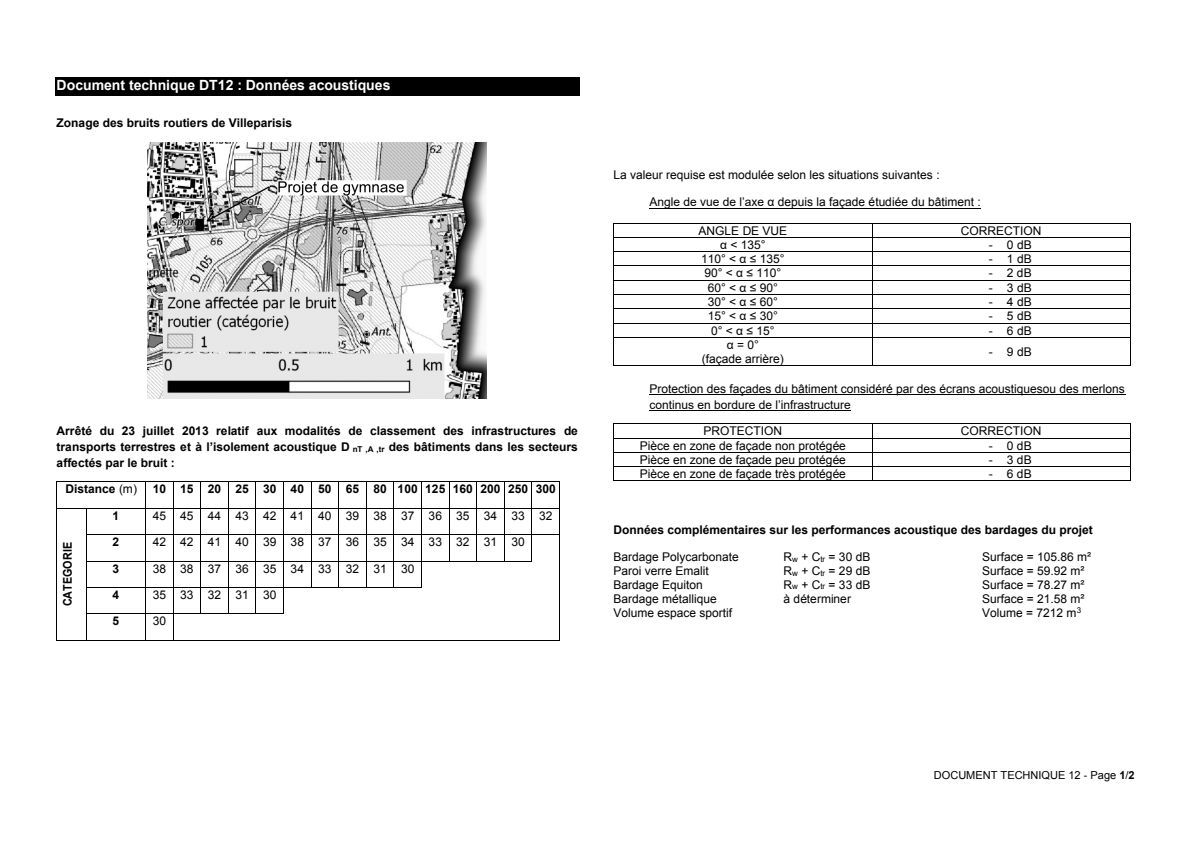
<style>
.page{position:relative;width:1191px;height:842px;background:#fff}
.page>*{position:absolute;margin:0;border:0;box-sizing:border-box;transform-origin:0 0}
.t1{font:700 14px "Arial";color:#fff}
.t2{font:12px/13.8px "Arial";color:#000;text-align:center}
.t3{font:700 12px/15.8px "Arial";color:#000;text-align:justify}
.t4{font:700 12px "Arial";color:#000;scale:.9 1}
.t5{font:11px "Arial";letter-spacing:-.005em;color:#000}
.s1{font-size:8px}
.s2{font-weight:400}
.s3{font-weight:700}
</style>
<div class="page">
<div style="left:55px;top:77px;width:524px;height:18px;background:#000"></div>
<hr style="left:57px;top:482px;width:88px;height:1px;background:#000">
<hr style="left:87px;top:508px;width:58px;height:1px;background:#000">
<hr style="left:87px;top:534px;width:58px;height:1px;background:#000">
<hr style="left:87px;top:561px;width:58px;height:1px;background:#000">
<hr style="left:87px;top:587px;width:58px;height:1px;background:#000">
<hr style="left:87px;top:614px;width:58px;height:1px;background:#000">
<svg style="left:57px;top:482px;width:30px;height:159px"></svg>
<hr style="left:87px;top:640px;width:58px;height:1px;background:#000">
<svg style="left:145px;top:482px;width:415px;height:159px"></svg>
<hr style="left:649px;top:208px;width:331px;height:1px;background:#000">
<hr style="left:614px;top:223px;width:258px;height:1px;background:#000">
<hr style="left:872px;top:223px;width:258px;height:1px;background:#000">
<hr style="left:614px;top:237px;width:258px;height:1px;background:#000">
<hr style="left:872px;top:237px;width:258px;height:1px;background:#000">
<hr style="left:614px;top:251px;width:258px;height:1px;background:#000">
<hr style="left:872px;top:251px;width:258px;height:1px;background:#000">
<hr style="left:614px;top:266px;width:258px;height:1px;background:#000">
<hr style="left:872px;top:266px;width:258px;height:1px;background:#000">
<hr style="left:614px;top:280px;width:258px;height:1px;background:#000">
<hr style="left:872px;top:280px;width:258px;height:1px;background:#000">
<hr style="left:614px;top:294px;width:258px;height:1px;background:#000">
<hr style="left:872px;top:294px;width:258px;height:1px;background:#000">
<hr style="left:614px;top:309px;width:258px;height:1px;background:#000">
<hr style="left:872px;top:309px;width:258px;height:1px;background:#000">
<hr style="left:614px;top:323px;width:258px;height:1px;background:#000">
<hr style="left:872px;top:323px;width:258px;height:1px;background:#000">
<hr style="left:614px;top:337px;width:258px;height:1px;background:#000">
<hr style="left:872px;top:337px;width:258px;height:1px;background:#000">
<svg style="left:613px;top:223px;width:1px;height:143px"></svg>
<hr style="left:614px;top:365px;width:258px;height:1px;background:#000">
<svg style="left:872px;top:224px;width:1px;height:141px"></svg>
<hr style="left:872px;top:365px;width:258px;height:1px;background:#000">
<svg style="left:1130px;top:223px;width:1px;height:143px"></svg>
<hr style="left:649px;top:394px;width:476px;height:1px;background:#000">
<hr style="left:649px;top:410px;width:202px;height:1px;background:#000">
<hr style="left:614px;top:423px;width:258px;height:1px;background:#000">
<hr style="left:872px;top:423px;width:258px;height:1px;background:#000">
<hr style="left:614px;top:438px;width:258px;height:1px;background:#000">
<hr style="left:872px;top:438px;width:258px;height:1px;background:#000">
<hr style="left:614px;top:452px;width:258px;height:1px;background:#000">
<hr style="left:872px;top:452px;width:258px;height:1px;background:#000">
<hr style="left:614px;top:466px;width:258px;height:1px;background:#000">
<hr style="left:872px;top:466px;width:258px;height:1px;background:#000">
<svg style="left:613px;top:423px;width:1px;height:58px"></svg>
<hr style="left:614px;top:481px;width:258px;height:1px;background:#000">
<svg style="left:872px;top:424px;width:1px;height:57px"></svg>
<hr style="left:872px;top:481px;width:258px;height:1px;background:#000">
<svg style="left:1130px;top:423px;width:1px;height:58px"></svg>
<img style="left:148px;top:143px;width:339px;height:256px">
<p class="t1" style="left:57px;top:76px;width:335px">Document technique DT12 : Données acoustiques</p>
<p class="t3" style="left:57px;top:115px;width:237px">Zonage des bruits routiers de Villeparisis</p>
<p class="t3" style="left:57px;top:424px;width:523px">Arrêté du 23 juillet 2013 relatif aux modalités de classement des infrastructures de transports terrestres et à l’isolement acoustique D <span class="s1">nT ,A ,tr</span> des bâtiments dans les secteurs affectés par le bruit :</p>
<p class="t3" style="left:66px;top:482px;width:73px">Distance <span class="s2">(m)</span></p>
<p class="t3" style="left:153px;top:482px;width:404px">10 15 20 25 30 40 50 65 80 100 125 160 200 250 300</p>
<p class="t4" style="left:60px;top:606px;width:73px;rotate:-90deg">CATEGORIE</p>
<p class="t3" style="left:113px;top:508px;width:8px">1</p>
<p class="t2" style="left:153px;top:509px;width:401px">45 45 44 43 42 41 40 39 38 37 36 35 34 33 32</p>
<p class="t3" style="left:113px;top:534px;width:8px">2</p>
<p class="t2" style="left:153px;top:535px;width:373px">42 42 41 40 39 38 37 36 35 34 33 32 31 30</p>
<p class="t3" style="left:113px;top:561px;width:8px">3</p>
<p class="t2" style="left:153px;top:561px;width:263px">38 38 37 36 35 34 33 32 31 30</p>
<p class="t3" style="left:113px;top:587px;width:8px">4</p>
<p class="t2" style="left:153px;top:588px;width:125px">35 33 32 31 30</p>
<p class="t3" style="left:113px;top:614px;width:8px">5</p>
<p class="t2" style="left:153px;top:614px;width:15px">30</p>
<p class="t2" style="left:613px;top:168px;width:328px">La valeur requise est modulée selon les situations suivantes :</p>
<p class="t2" style="left:649px;top:195px;width:333px">Angle de vue de l’axe α depuis la façade étudiée du bâtiment :</p>
<p class="t2" style="left:698px;top:224px;width:90px">ANGLE DE VUE</p>
<p class="t2" style="left:961px;top:224px;width:82px">CORRECTION</p>
<p class="t2" style="left:720px;top:238px;width:47px">α &lt; 135°</p>
<p class="t2" style="left:989px;top:238px;width:44px">- 0dB</p>
<p class="t2" style="left:701px;top:252px;width:85px">110° &lt; α ≤ 135°</p>
<p class="t2" style="left:989px;top:252px;width:44px">- 1dB</p>
<p class="t2" style="left:704px;top:266px;width:78px">90° &lt; α ≤ 110°</p>
<p class="t2" style="left:989px;top:266px;width:44px">- 2 dB</p>
<p class="t2" style="left:707px;top:281px;width:72px">60° &lt; α ≤ 90°</p>
<p class="t2" style="left:989px;top:281px;width:44px">- 3dB</p>
<p class="t2" style="left:707px;top:295px;width:72px">30° &lt; α ≤ 60°</p>
<p class="t2" style="left:989px;top:295px;width:44px">- 4dB</p>
<p class="t2" style="left:707px;top:309px;width:72px">15° &lt; α ≤ 30°</p>
<p class="t2" style="left:989px;top:309px;width:44px">- 5dB</p>
<p class="t2" style="left:711px;top:323px;width:65px">0° &lt; α ≤ 15°</p>
<p class="t2" style="left:989px;top:324px;width:44px">- 6dB</p>
<p class="t2" style="left:701px;top:338px;width:84px">α = 0°<br>(façade arrière)</p>
<p class="t2" style="left:989px;top:345px;width:44px">- 9 dB</p>
<p class="t2" style="left:649px;top:381px;width:477px;line-height:15.8px;text-align:left">Protection des façades du bâtiment considéré par des écrans acoustiquesou des merlons continus en bordure de l’infrastructure</p>
<p class="t2" style="left:703px;top:424px;width:80px">PROTECTION</p>
<p class="t2" style="left:961px;top:424px;width:82px">CORRECTION</p>
<p class="t2" style="left:639px;top:438px;width:208px">Pièce en zone de façade non protégée</p>
<p class="t2" style="left:989px;top:438px;width:44px">- 0 dB</p>
<p class="t2" style="left:639px;top:453px;width:208px">Pièce en zone de façade peu protégée</p>
<p class="t2" style="left:989px;top:453px;width:44px">- 3 dB</p>
<p class="t2" style="left:639px;top:467px;width:208px">Pièce en zone de façade très protégée</p>
<p class="t2" style="left:989px;top:467px;width:44px">- 6 dB</p>
<p class="t3" style="left:613px;top:522px;width:481px">Données complémentaires sur les performances acoustique des bardages du projet</p>
<p class="t2" style="left:613px;top:550px;width:127px">Bardage Polycarbonate</p>
<p class="t2" style="left:783px;top:550px;width:88px">R<span class="s1">w</span> + C<span class="s1">tr</span> = 30 dB</p>
<p class="t2" style="left:982px;top:550px;width:111px">Surface = 105.86 m²</p>
<p class="t2" style="left:613px;top:564px;width:97px">Paroi verre Emalit</p>
<p class="t2" style="left:783px;top:564px;width:88px">R<span class="s1">w</span> + C<span class="s1">tr</span> = 29 dB</p>
<p class="t2" style="left:982px;top:564px;width:104px">Surface = 59.92 m²</p>
<p class="t2" style="left:613px;top:578px;width:91px">Bardage Equiton</p>
<p class="t2" style="left:783px;top:578px;width:88px">R<span class="s1">w</span> + C<span class="s1">tr</span> = 33 dB</p>
<p class="t2" style="left:982px;top:578px;width:104px">Surface = 78.27 m²</p>
<p class="t2" style="left:613px;top:592px;width:105px">Bardage métallique</p>
<p class="t2" style="left:783px;top:592px;width:69px">à déterminer</p>
<p class="t2" style="left:982px;top:592px;width:104px">Surface = 21.58 m²</p>
<p class="t2" style="left:613px;top:606px;width:120px">Volume espace sportif</p>
<p class="t2" style="left:982px;top:606px;width:101px">Volume = 7212 m<sup>3</sup></p>
<p class="t5" style="left:934px;top:768px;width:202px">DOCUMENT TECHNIQUE 12 - Page <span class="s3">1</span>/<span class="s3">2</span></p>
</div>
